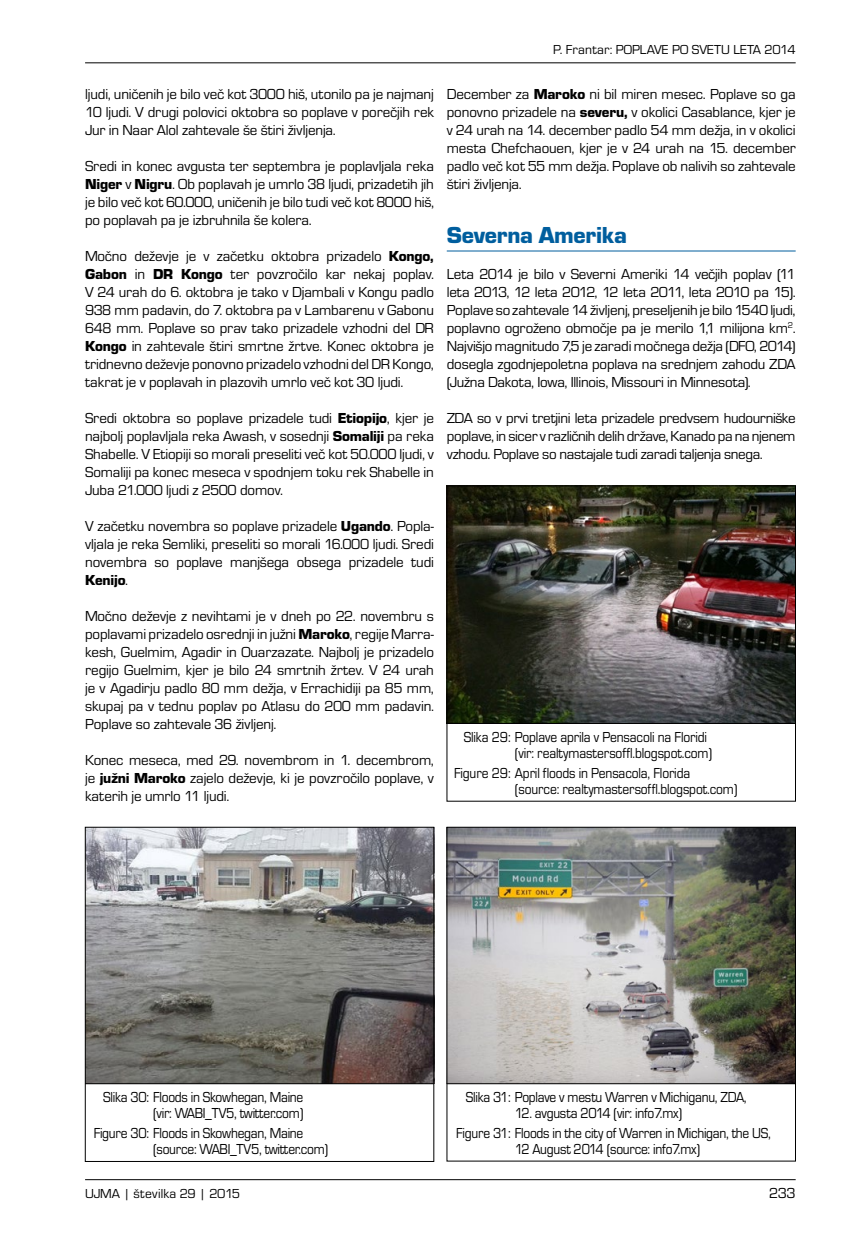
<style>
.page{position:relative;width:851px;height:1234px;background:#fff}
.page>*{position:absolute;margin:0;border:0;box-sizing:border-box;transform-origin:0 0}
.t1{font:24px "Eurostile TEE Blac";letter-spacing:-.01em;color:#005e9e}
.t2{font:15px/18px "Eurostile TEE";letter-spacing:-.01em;color:#000;text-align:justify}
.t3{font:15px/15.8px "Eurostile TEE";letter-spacing:-.01em;color:#000;scale:.9 1}
.t4{font:15px "Eurostile TEE Blac";letter-spacing:-.015em;color:#000}
.t5{font:13.5px "Eurostile TEE";letter-spacing:.005em;color:#000}
.s1{font-family:"Eurostile TEE Blac"}
.s2{font-family:"Eurostile TEE"}
</style>
<div class="page">
<hr style="left:85px;top:1178px;width:710px;height:1px;background:#000">
<hr style="left:85px;top:62px;width:710px;height:1px;background:#000">
<img style="left:448px;top:487px;width:345px;height:236px">
<img style="left:87px;top:828px;width:345px;height:255px">
<hr style="left:446px;top:250px;width:349px;height:1px;background:#005e9e">
<div style="left:85px;top:826px;width:349px;height:335px;border:1px solid #000"></div>
<hr style="left:85px;top:1083px;width:349px;height:1px;background:#000">
<img style="left:448px;top:828px;width:345px;height:255px">
<div style="left:446px;top:826px;width:349px;height:334px;border:1px solid #000"></div>
<hr style="left:446px;top:1083px;width:349px;height:1px;background:#000">
<div style="left:446px;top:485px;width:349px;height:316px;border:1px solid #000"></div>
<hr style="left:446px;top:723px;width:349px;height:1px;background:#000">
<p class="t5" style="left:553px;top:42px;width:244px">P. Frantar: POPLAVE PO SVETU LETA 2014</p>
<p class="t2" style="left:85px;top:85px;width:350px">ljudi, uničenih je bilo več kot 3000 hiš, utonilo pa je najmanj 10 ljudi. V drugi polovici oktobra so poplave v porečjih rek Jur in Naar Alol zahtevale še štiri življenja.</p>
<p class="t2" style="left:85px;top:157px;width:350px">Sredi in konec avgusta ter septembra je poplavljala reka <span class="s1">Niger</span> v <span class="s1">Nigru</span>. Ob poplavah je umrlo 38 ljudi, prizadetih jih je bilo več kot 60.000, uničenih je bilo tudi več kot 8000 hiš, po poplavah pa je izbruhnila še kolera.</p>
<p class="t2" style="left:85px;top:247px;width:350px">Močno deževje je v začetku oktobra prizadelo <span class="s1">Kongo, Gabon</span> in <span class="s1">DR Kongo</span> ter povzročilo kar nekaj poplav.<br>V 24 urah do 6. oktobra je tako v Djambali v Kongu padlo 938 mm padavin, do 7. oktobra pa v Lambarenu v Gabonu 648 mm. Poplave so prav tako prizadele vzhodni del DR <span class="s1">Kongo</span> in zahtevale štiri smrtne žrtve. Konec oktobra je tridnevno deževje ponovno prizadelo vzhodni del DR Kongo, takrat je v poplavah in plazovih umrlo več kot 30 ljudi.</p>
<p class="t2" style="left:85px;top:409px;width:350px">Sredi oktobra so poplave prizadele tudi <span class="s1">Etiopijo</span>, kjer je najbolj poplavljala reka Awash, v sosednji <span class="s1">Somaliji</span> pa reka Shabelle. V Etiopiji so morali preseliti več kot 50.000 ljudi, v Somaliji pa konec meseca v spodnjem toku rek Shabelle in Juba 21.000 ljudi z 2500 domov.</p>
<p class="t2" style="left:85px;top:517px;width:350px">V začetku novembra so poplave prizadele <span class="s1">Ugando</span>. Popla&shy;vljala je reka Semliki, preseliti so morali 16.000 ljudi. Sredi novembra so poplave manjšega obsega prizadele tudi</p>
<p class="t4" style="left:85px;top:572px;width:45px">Kenijo<span class="s2">.</span></p>
<p class="t2" style="left:85px;top:607px;width:350px">Močno deževje z nevihtami je v dneh po 22. novembru s poplavami prizadelo osrednji in južni <span class="s1">Maroko</span>, regije Marra&shy;kesh, Guelmim, Agadir in Ouarzazate. Najbolj je prizadelo regijo Guelmim, kjer je bilo 24 smrtnih žrtev. V 24 urah je v Agadirju padlo 80 mm dežja, v Errachidiji pa 85 mm, skupaj pa v tednu poplav po Atlasu do 200 mm padavin.<br>Poplave so zahtevale 36 življenj.</p>
<p class="t2" style="left:85px;top:751px;width:350px">Konec meseca, med 29. novembrom in 1. decembrom, je <span class="s1">južni Maroko</span> zajelo deževje, ki je povzročilo poplave, v katerih je umrlo 11 ljudi.</p>
<p class="t2" style="left:446px;top:85px;width:350px">December za <span class="s1">Maroko</span> ni bil miren mesec. Poplave so ga ponovno prizadele na <span class="s1">severu,</span> v okolici Casablance, kjer je v 24 urah na 14. december padlo 54 mm dežja, in v okolici mesta Chefchaouen, kjer je v 24 urah na 15. december padlo več kot 55 mm dežja. Poplave ob nalivih so zahtevale štiri življenja.</p>
<h1 class="t1" style="left:446px;top:222px;width:181px">Severna Amerika</h1>
<p class="t2" style="left:446px;top:265px;width:350px">Leta 2014 je bilo v Severni Ameriki 14 večjih poplav (11 leta 2013, 12 leta 2012, 12 leta 2011, leta 2010 pa 15).<br>Poplave so zahtevale 14 življenj, preseljenih je bilo 1540ljudi, poplavno ogroženo območje pa je merilo 1,1 milijona km<sup>2</sup>.<br>Najvišjo magnitudo 7,5 je zaradi močnega dežja (DFO, 2014) dosegla zgodnjepoletna poplava na srednjem zahodu ZDA (Južna Dakota, Iowa, Illinois, Missouri in Minnesota).</p>
<p class="t2" style="left:446px;top:409px;width:350px">ZDA so v prvi tretjini leta prizadele predvsem hudourniške poplave, in sicer v različnih delih države, Kanado pa na njenem vzhodu. Poplave so nastajale tudi zaradi taljenja snega.</p>
<p class="t3" style="left:514px;top:729px;width:221px;text-indent:-51px">Slika 29: Poplave aprila v Pensacoli na Floridi (vir: realtymastersoffl.blogspot.com)</p>
<p class="t3" style="left:514px;top:765px;width:249px;text-indent:-61px">Figure 29: April floods in Pensacola, Florida (source: realtymastersoffl.blogspot.com)</p>
<p class="t3" style="left:103px;top:1089px;width:224px;text-align:right">Slika 30: Floods in Skowhegan, Maine (vir: WABI_TV5, twitter.com)</p>
<p class="t3" style="left:153px;top:1125px;width:196px;text-indent:-59px">Figure 30: Floods in Skowhegan, Maine (source: WABI_TV5, twitter.com)</p>
<p class="t3" style="left:466px;top:1089px;width:313px">Slika 31: Poplave v mestu Warren v Michiganu, ZDA,</p>
<p class="t3" style="left:456px;top:1103px;width:351px;line-height:20px;text-indent:58px">12. avgusta 2014 (vir: info7.mx)<br>Figure 31: Floods in the city of Warren in Michigan, the US,</p>
<p class="t3" style="left:514px;top:1141px;width:207px">12 August 2014 (source: info7.mx)</p>
<p class="t5" style="left:85px;top:1185px;width:157px">UJMA | številka 29 | 2015</p>
<p class="t2" style="left:769px;top:1183px;width:28px">233</p>
</div>
